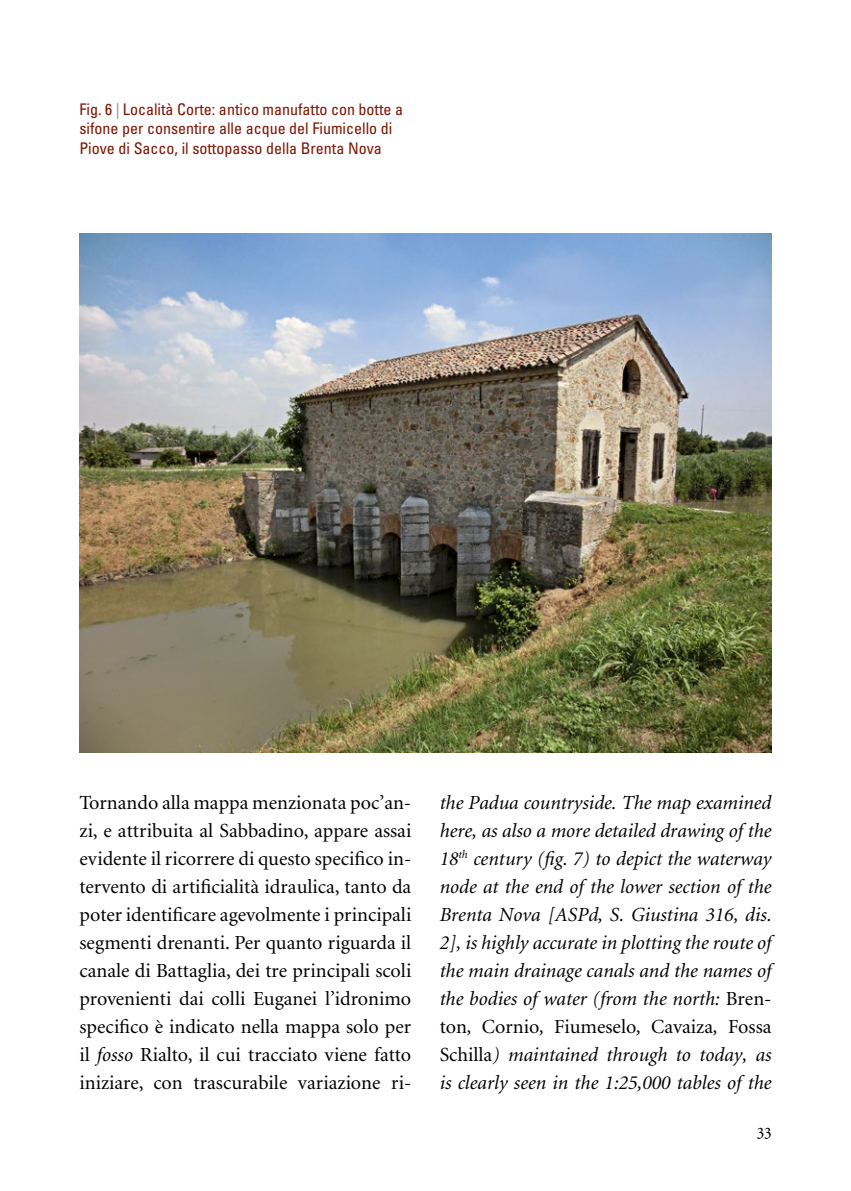
<style>
.page{position:relative;width:851px;height:1191px;background:#fff}
.page>*{position:absolute;margin:0;border:0;box-sizing:border-box;transform-origin:0 0}
.t1{font:20px/28px "Minion";color:#000}
.t2{font:italic 20px/28px "Minion";color:#000;text-align:justify}
.t3{font:condensed 16px/19.6px "Univers";color:#7d1400}
.s1{color:#868685}
.s2{font-style:italic}
.s3{font-style:normal}
</style>
<div class="page">
<img style="left:79px;top:234px;width:692px;height:519px">
<p class="t3" style="left:79px;top:99px;width:325px">Fig. 6 <span class="s1">|</span> Località Corte: antico manufatto con botte a sifone per consentire alle acque del Fiumicello di<br>Piove di Sacco, il sottopasso della Brenta Nova</p>
<p class="t1" style="left:79px;top:789px;width:333px">Tornando alla mappa menzionata poc’an-- zi, e attribuita al Sabbadino, appare assai evidente il ricorrere di questo specifico in&shy;tervento di artificialità idraulica, tanto da poter identificare agevolmente i principali segmenti drenanti. Per quanto riguarda il canale di Battaglia, dei tre principali scoli provenienti dai colli Euganei l’idronimo specifico è indicato nella mappa solo per il <span class="s2">fosso</span> Rialto, il cui tracciato viene fatto iniziare, con trascurabile variazione ri-</p>
<p class="t2" style="left:439px;top:789px;width:333px">the Padua countryside. The map examined here, as also a more detailed drawing of the 18<sup>th</sup> century (fig. 7) to depict the waterway node at the end of the lower section of the Brenta Nova [ASPd, S. Giustina 316, dis.<br>2], is highly accurate in plotting the route of the main drainage canals and the names of the bodies of water (from the north: <span class="s3">Bren&shy;ton</span>, <span class="s3">Cornio</span>, <span class="s3">Fiumeselo</span>, <span class="s3">Cavaiza</span>, <span class="s3">Fossa Schilla</span>) maintained through to today, as is clearly seen in the 1:25,000 tables of the</p>
</div>
